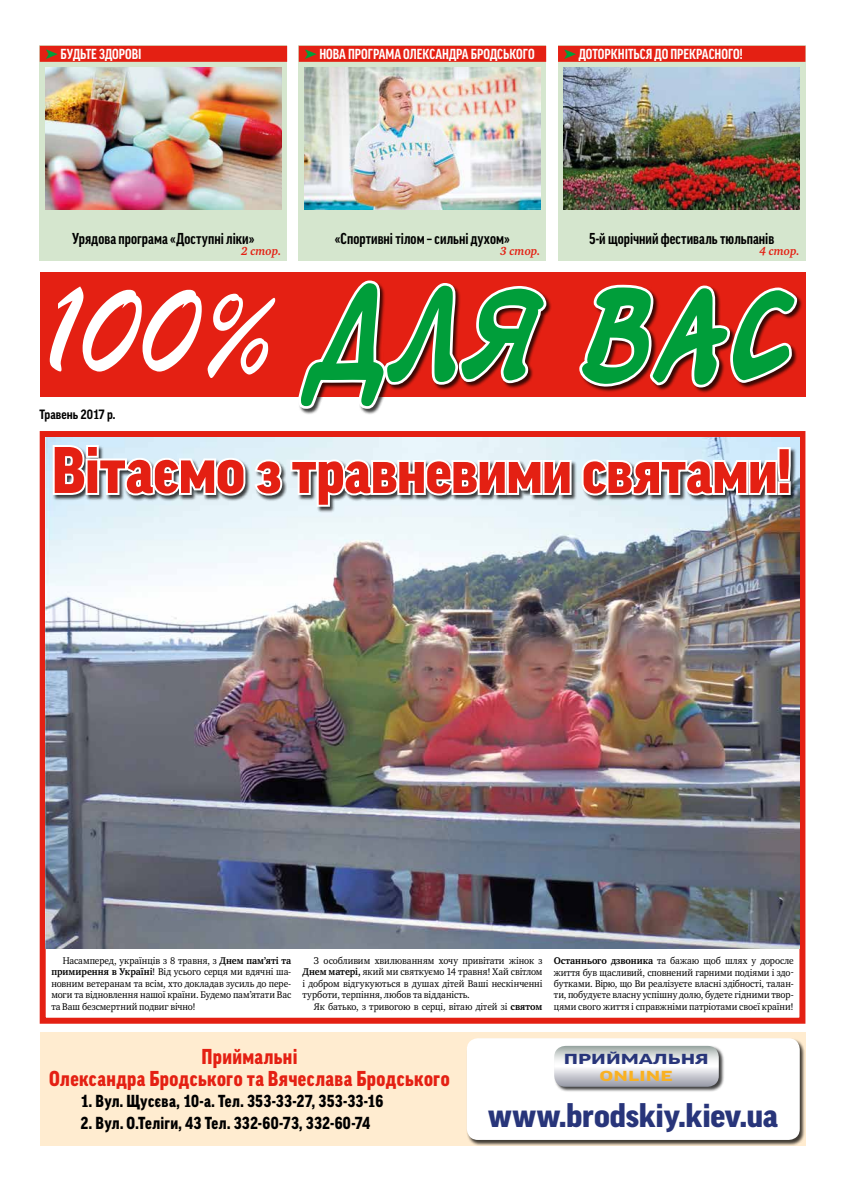
<style>
.page{position:relative;width:848px;height:1191px;background:#fff}
.page>*{position:absolute;margin:0;border:0;box-sizing:border-box;transform-origin:0 0}
.t1{font:130.1px "Tatiana C";letter-spacing:.07em;color:#009e3a;scale:.9 1}
.t2{font:900 60.4px "Weelsing Narrow";letter-spacing:-.01em;color:#e42013}
.t3{font:900 32px "Weelsing Narrow";letter-spacing:-.005em;color:#28357a;scale:1.08 1}
.t4{font:900 20.8px/21.5px "Weelsing Narrow";letter-spacing:.025em;color:#e42013;text-align:center;scale:.94 1}
.t5{font:900 16.8px "Weelsing Narrow";letter-spacing:.02em;color:#000;scale:.94 1}
.t6{font:700 15.2px "Weelsing Condensed";letter-spacing:.005em;color:#000}
.t7{font:700 14px "Weelsing Condensed";color:#fff}
.t8{font:700 14px "Weelsing Extended";color:#28357a;scale:1.13 1}
.t9{font:700 14px "Weelsing Extended";color:#f9b122;scale:1.13 1}
.t10{font:700 13px "Weelsing Narrow";color:#000;scale:.95 1}
.t11{font:italic 700 12px "Charter C";color:#e42013;scale:.95 1}
.t12{font:10px/11.3px "Charter C";color:#000;text-align:justify;scale:.94 1}
.s1{color:#009e3a}
.s2{font-family:"Brush Script";font-size:134.4px;color:#fff}
.s3{font-size:63.4px}
.s4{font-weight:700}
</style>
<div class="page">
<div style="left:40px;top:272px;width:765px;height:125px;background:#e42013"></div>
<div style="left:298px;top:280px;width:504px;height:135px;background:#000;opacity:.75"></div>
<svg style="left:298px;top:280px;width:251px;height:131px"></svg>
<svg style="left:576px;top:282px;width:223px;height:108px"></svg>
<div style="left:39px;top:45px;width:248px;height:216px;background:#d5e6ce"></div>
<div style="left:298px;top:45px;width:248px;height:216px;background:#d5e6ce"></div>
<div style="left:557px;top:45px;width:248px;height:216px;background:#d5e6ce"></div>
<div style="left:40px;top:46px;width:247px;height:16px;background:#e42013"></div>
<div style="left:299px;top:46px;width:247px;height:16px;background:#e42013"></div>
<div style="left:558px;top:46px;width:247px;height:16px;background:#e42013"></div>
<img style="left:45px;top:67px;width:236px;height:143px">
<img style="left:304px;top:67px;width:236px;height:143px">
<img style="left:563px;top:68px;width:236px;height:142px">
<div style="left:40px;top:431px;width:765px;height:592px;border:6px solid #e42013"></div>
<div style="left:40px;top:1032px;width:765px;height:113px;background:#ffecd0"></div>
<div style="left:466px;top:1038px;width:339px;height:108px;background:#000;opacity:.75"></div>
<div style="left:467px;top:1038px;width:332px;height:102px;background:#fff;border-radius:11px"></div>
<div style="left:554px;top:1045px;width:170px;height:47px;background:#000;opacity:.75"></div>
<svg style="left:554px;top:1046px;width:164px;height:40px"></svg>
<img style="left:46px;top:437px;width:753px;height:511px">
<div style="left:52px;top:445px;width:744px;height:68px;background:#000;opacity:.75"></div>
<svg style="left:51px;top:443px;width:522px;height:66px"></svg>
<svg style="left:579px;top:445px;width:213px;height:52px"></svg>
<h3 class="t7" style="left:45px;top:46px;width:98px"><span class="s1">➤</span> БУДЬТЕ ЗДОРОВІ</h3>
<h3 class="t7" style="left:304px;top:46px;width:232px"><span class="s1">➤</span> НОВА ПРОГРАМА ОЛЕКСАНДРА БРОДСЬКОГО</h3>
<h3 class="t7" style="left:563px;top:46px;width:180px"><span class="s1">➤</span> ДОТОРКНІТЬСЯ ДО ПРЕКРАСНОГО!</h3>
<h3 class="t6" style="left:72px;top:230px;width:184px">Урядова програма «Доступні ліки»</h3>
<p class="t11" style="left:241px;top:244px;width:44px">2 стор.</p>
<h3 class="t6" style="left:335px;top:230px;width:176px">«Спортивні тілом – сильні духом»</h3>
<p class="t11" style="left:500px;top:244px;width:44px">3 стор.</p>
<h3 class="t6" style="left:589px;top:230px;width:187px">5-й щорічний фестиваль тюльпанів</h3>
<p class="t11" style="left:759px;top:244px;width:44px">4 стор.</p>
<h1 class="t1" style="left:46px;top:257px;width:822px"><span class="s2">100%</span> ДЛЯ ВАС</h1>
<h3 class="t10" style="left:39px;top:407px;width:82px">Травень 2017 р.</h3>
<h2 class="t2" style="left:51px;top:437px;width:741px"><span class="s3">Вітаємо</span> з травневими святами!</h2>
<p class="t12" style="left:51px;top:955px;width:257px;text-indent:11px">Насамперед, українців з 8 травня, з <span class="s4">Днем пам’яті та примирення в Україні</span>! Від усього серця ми вдячні ша&shy;новним ветеранам та всім, хто докладав зусиль до пере&shy;моги та відновлення нашої країни. Будемо пам’ятати Вас та Ваш безсмертний подвиг вічно!</p>
<p class="t12" style="left:302px;top:955px;width:257px;text-indent:11px">З особливим хвилюванням хочу привітати жінок з <span class="s4">Днем матері,</span> який ми святкуємо 14 травня! Хай світлом і добром відгукуються в душах дітей Ваші нескінченні турботи, терпіння, любов та відданість.</p>
<p class="t12" style="left:314px;top:1000px;width:244px">Як батько, з тривогою в серці, вітаю дітей зі <span class="s4">святом</span></p>
<p class="t12" style="left:554px;top:955px;width:257px"><span class="s4">Останнього дзвоника</span> та бажаю щоб шлях у доросле життя був щасливий, сповнений гарними подіями і здо&shy;бутками. Вірю, що Ви реалізуєте власні здібності, талан&shy;ти, побудуєте власну успішну долю, будете гідними твор&shy;цями свого життя і справжніми патріотами своєї країни!</p>
<h3 class="t4" style="left:49px;top:1045px;width:427px">Приймальні<br>Олександра Бродського та Вячеслава Бродського</h3>
<h3 class="t5" style="left:81px;top:1091px;width:323px">1. Вул. Щусєва, 10-а. Тел. 353-33-27, 353-33-16</h3>
<h3 class="t5" style="left:81px;top:1113px;width:309px">2. Вул. О.Теліги, 43 Тел. 332-60-73, 332-60-74</h3>
<h3 class="t8" style="left:563px;top:1051px;width:130px">ПРИЙМАЛЬНЯ</h3>
<h3 class="t9" style="left:599px;top:1068px;width:66px">ONLINE</h3>
<h3 class="t3" style="left:488px;top:1097px;width:270px">www.brodskiy.kiev.ua</h3>
</div>
